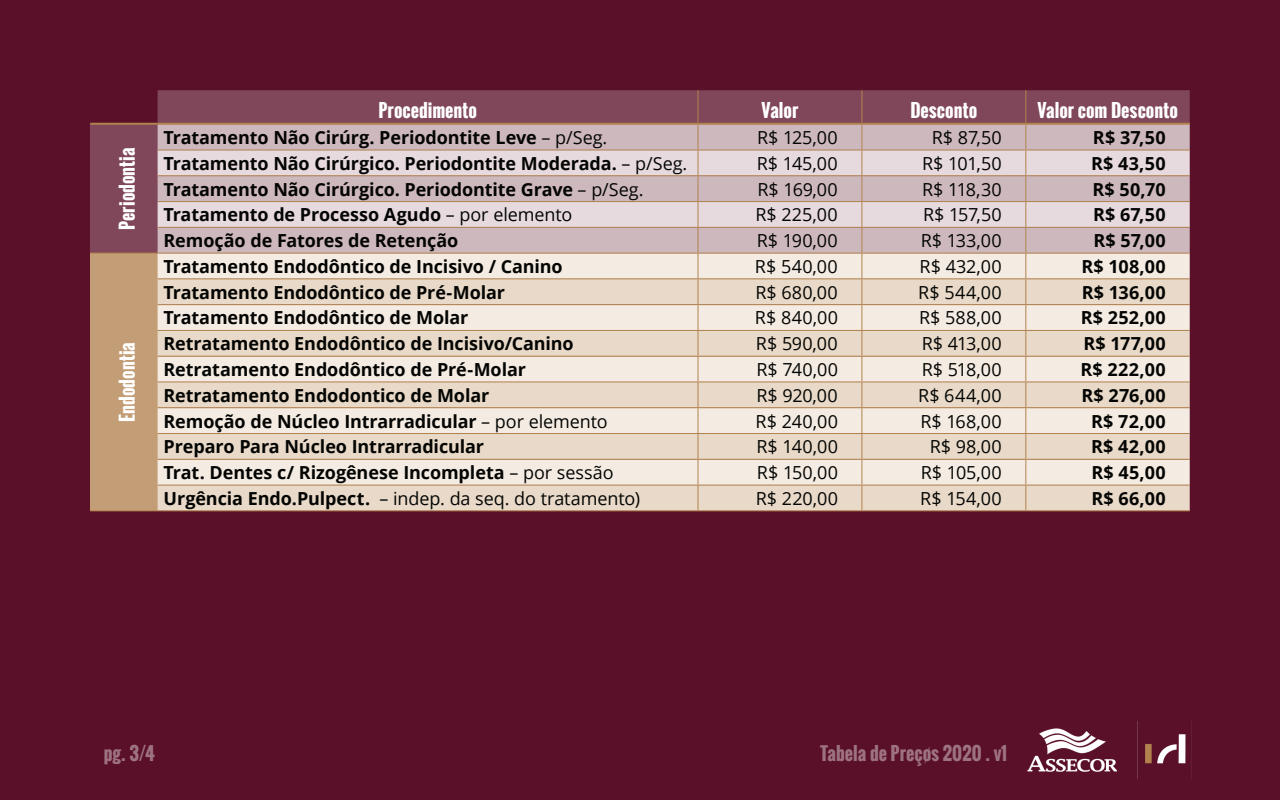
<style>
.page{position:relative;width:1280px;height:800px;background:#5b1029}
.page>*{position:absolute;margin:0;border:0;box-sizing:border-box;transform-origin:0 0}
.t1{font:700 18px "Open Sans";letter-spacing:-.005em;color:#040503}
.t2{font:18px "Open Sans";letter-spacing:.005em;color:#040503}
.t3{font:700 18px "Oswald";color:#fff}
.t4{font:700 18px "Oswald";letter-spacing:.005em;color:#9e7381}
.s1{font-weight:400}
.s2{font-weight:700}
</style>
<div class="page">
<img style="left:1137px;top:722px;width:55px;height:57px">
<img style="left:1028px;top:706px;width:89px;height:89px">
<div style="left:90px;top:740px;width:78px;height:21px;background:#5b1029"></div>
<div style="left:90px;top:124px;width:68px;height:129px;background:#80475a"></div>
<div style="left:90px;top:253px;width:68px;height:258px;background:#c39d75"></div>
<svg style="left:158px;top:90px;width:1032px;height:420px;background:#dccac4"></svg>
<hr style="left:158px;top:510px;width:540px;height:1px;background:#b2824e">
<hr style="left:698px;top:510px;width:164px;height:1px;background:#b2824e">
<hr style="left:862px;top:510px;width:164px;height:1px;background:#b2824e">
<hr style="left:1026px;top:510px;width:164px;height:1px;background:#b2824e">
<hr style="left:158px;top:175px;width:540px;height:1px;background:#b2824e">
<hr style="left:698px;top:175px;width:164px;height:1px;background:#b2824e">
<hr style="left:862px;top:175px;width:164px;height:1px;background:#b2824e">
<hr style="left:1026px;top:175px;width:164px;height:1px;background:#b2824e">
<hr style="left:158px;top:227px;width:540px;height:1px;background:#b2824e">
<hr style="left:698px;top:227px;width:164px;height:1px;background:#b2824e">
<hr style="left:862px;top:227px;width:164px;height:1px;background:#b2824e">
<hr style="left:1026px;top:227px;width:164px;height:1px;background:#b2824e">
<hr style="left:90px;top:253px;width:68px;height:1px;background:#b2824e">
<hr style="left:158px;top:278px;width:540px;height:1px;background:#b2824e">
<hr style="left:698px;top:278px;width:164px;height:1px;background:#b2824e">
<hr style="left:862px;top:278px;width:164px;height:1px;background:#b2824e">
<hr style="left:1026px;top:278px;width:164px;height:1px;background:#b2824e">
<hr style="left:158px;top:330px;width:540px;height:1px;background:#b2824e">
<hr style="left:698px;top:330px;width:164px;height:1px;background:#b2824e">
<hr style="left:862px;top:330px;width:164px;height:1px;background:#b2824e">
<hr style="left:1026px;top:330px;width:164px;height:1px;background:#b2824e">
<hr style="left:158px;top:381px;width:540px;height:1px;background:#b2824e">
<hr style="left:698px;top:381px;width:164px;height:1px;background:#b2824e">
<hr style="left:862px;top:381px;width:164px;height:1px;background:#b2824e">
<hr style="left:1026px;top:381px;width:164px;height:1px;background:#b2824e">
<hr style="left:158px;top:433px;width:540px;height:1px;background:#b2824e">
<hr style="left:698px;top:433px;width:164px;height:1px;background:#b2824e">
<hr style="left:862px;top:433px;width:164px;height:1px;background:#b2824e">
<hr style="left:1026px;top:433px;width:164px;height:1px;background:#b2824e">
<hr style="left:158px;top:485px;width:540px;height:1px;background:#b2824e">
<hr style="left:698px;top:485px;width:164px;height:1px;background:#b2824e">
<hr style="left:862px;top:485px;width:164px;height:1px;background:#b2824e">
<hr style="left:1026px;top:485px;width:164px;height:1px;background:#b2824e">
<hr style="left:90px;top:510px;width:68px;height:1px;background:#b2824e">
<hr style="left:90px;top:123px;width:68px;height:2px;background:#b2824e">
<hr style="left:158px;top:123px;width:540px;height:2px;background:#b2824e">
<hr style="left:698px;top:123px;width:164px;height:2px;background:#b2824e">
<hr style="left:862px;top:123px;width:164px;height:2px;background:#b2824e">
<hr style="left:1026px;top:123px;width:164px;height:2px;background:#b2824e">
<p class="t3" style="left:113px;top:230px;width:84px;rotate:-90deg">Periodontia</p>
<p class="t3" style="left:113px;top:422px;width:81px;rotate:-90deg">Endodontia</p>
<p class="t3" style="left:378px;top:97px;width:100px">Procedimento</p>
<p class="t3" style="left:762px;top:97px;width:38px">Valor</p>
<p class="t3" style="left:910px;top:97px;width:68px">Desconto</p>
<p class="t3" style="left:1037px;top:97px;width:142px">Valor com Desconto</p>
<p class="t1" style="left:164px;top:125px;width:445px">Tratamento Não Cirúrg. Periodontite Leve <span class="s1">– p/Seg.</span></p>
<p class="t2" style="left:757px;top:125px;width:82px">R$ 125,00</p>
<p class="t2" style="left:932px;top:125px;width:71px">R$ 87,50</p>
<p class="t1" style="left:1093px;top:125px;width:74px">R$ 37,50</p>
<p class="t1" style="left:164px;top:151px;width:525px">Tratamento Não Cirúrgico. Periodontite Moderada. <span class="s1">– p/Seg.</span></p>
<p class="t2" style="left:757px;top:151px;width:83px">R$ 145,00</p>
<p class="t2" style="left:922px;top:151px;width:81px">R$ 101,50</p>
<p class="t1" style="left:1091px;top:151px;width:76px">R$ 43,50</p>
<p class="t1" style="left:164px;top:176px;width:481px">Tratamento Não Cirúrgico. Periodontite Grave <span class="s1">– p/Seg.</span></p>
<p class="t2" style="left:758px;top:177px;width:82px">R$ 169,00</p>
<p class="t2" style="left:922px;top:177px;width:81px">R$ 118,30</p>
<p class="t1" style="left:1093px;top:176px;width:75px">R$ 50,70</p>
<p class="t1" style="left:164px;top:202px;width:410px">Tratamento de Processo Agudo <span class="s1">– por elemento</span></p>
<p class="t2" style="left:756px;top:202px;width:84px">R$ 225,00</p>
<p class="t2" style="left:923px;top:202px;width:80px">R$ 157,50</p>
<p class="t1" style="left:1093px;top:202px;width:74px">R$ 67,50</p>
<p class="t1" style="left:164px;top:228px;width:296px">Remoção de Fatores de Retenção</p>
<p class="t2" style="left:757px;top:228px;width:83px">R$ 190,00</p>
<p class="t2" style="left:921px;top:228px;width:82px">R$ 133,00</p>
<p class="t1" style="left:1093px;top:228px;width:74px">R$ 57,00</p>
<p class="t1" style="left:164px;top:254px;width:401px">Tratamento Endodôntico de Incisivo / Canino</p>
<p class="t2" style="left:755px;top:254px;width:84px">R$ 540,00</p>
<p class="t2" style="left:920px;top:254px;width:84px">R$ 432,00</p>
<p class="t1" style="left:1082px;top:254px;width:86px">R$ 108,00</p>
<p class="t1" style="left:164px;top:279px;width:343px">Tratamento Endodôntico de Pré-Molar</p>
<p class="t2" style="left:755px;top:280px;width:84px">R$ 680,00</p>
<p class="t2" style="left:918px;top:280px;width:85px">R$ 544,00</p>
<p class="t1" style="left:1082px;top:279px;width:85px">R$ 136,00</p>
<p class="t1" style="left:164px;top:305px;width:306px">Tratamento Endodôntico de Molar</p>
<p class="t2" style="left:755px;top:306px;width:85px">R$ 840,00</p>
<p class="t2" style="left:919px;top:306px;width:84px">R$ 588,00</p>
<p class="t1" style="left:1081px;top:305px;width:86px">R$ 252,00</p>
<p class="t1" style="left:164px;top:331px;width:412px">Retratamento Endodôntico de Incisivo/Canino</p>
<p class="t2" style="left:756px;top:331px;width:84px">R$ 590,00</p>
<p class="t2" style="left:922px;top:331px;width:82px">R$ 413,00</p>
<p class="t1" style="left:1083px;top:331px;width:84px">R$ 177,00</p>
<p class="t1" style="left:164px;top:357px;width:364px">Retratamento Endodôntico de Pré-Molar</p>
<p class="t2" style="left:757px;top:357px;width:83px">R$ 740,00</p>
<p class="t2" style="left:922px;top:357px;width:82px">R$ 518,00</p>
<p class="t1" style="left:1080px;top:357px;width:87px">R$ 222,00</p>
<p class="t1" style="left:164px;top:383px;width:327px">Retratamento Endodontico de Molar</p>
<p class="t2" style="left:756px;top:383px;width:83px">R$ 920,00</p>
<p class="t2" style="left:918px;top:383px;width:85px">R$ 644,00</p>
<p class="t1" style="left:1081px;top:383px;width:86px">R$ 276,00</p>
<p class="t1" style="left:164px;top:408px;width:446px">Remoção de Núcleo Intrarradicular <span class="s1">– por elemento</span></p>
<p class="t2" style="left:756px;top:409px;width:84px">R$ 240,00</p>
<p class="t2" style="left:920px;top:409px;width:83px">R$ 168,00</p>
<p class="t1" style="left:1091px;top:408px;width:76px">R$ 72,00</p>
<p class="t1" style="left:164px;top:434px;width:322px">Preparo Para Núcleo Intrarradicular</p>
<p class="t2" style="left:757px;top:434px;width:83px">R$ 140,00</p>
<p class="t2" style="left:930px;top:434px;width:74px">R$ 98,00</p>
<p class="t1" style="left:1091px;top:434px;width:76px">R$ 42,00</p>
<p class="t1" style="left:164px;top:460px;width:452px">Trat. Dentes c/ Rizogênese Incompleta <span class="s1">– por sessão</span></p>
<p class="t2" style="left:757px;top:460px;width:82px">R$ 150,00</p>
<p class="t2" style="left:921px;top:460px;width:83px">R$ 105,00</p>
<p class="t1" style="left:1091px;top:460px;width:76px">R$ 45,00</p>
<p class="t2" style="left:164px;top:486px;width:478px"><span class="s2">Urgência Endo.Pulpect.</span> – indep. da seq. do tratamento)</p>
<p class="t2" style="left:756px;top:486px;width:84px">R$ 220,00</p>
<p class="t2" style="left:920px;top:486px;width:83px">R$ 154,00</p>
<p class="t1" style="left:1091px;top:486px;width:76px">R$ 66,00</p>
<p class="t4" style="left:104px;top:740px;width:53px">pg. 3/4</p>
<p class="t4" style="left:820px;top:740px;width:188px">Tabela de Preçøs 2020 . v1</p>
</div>
